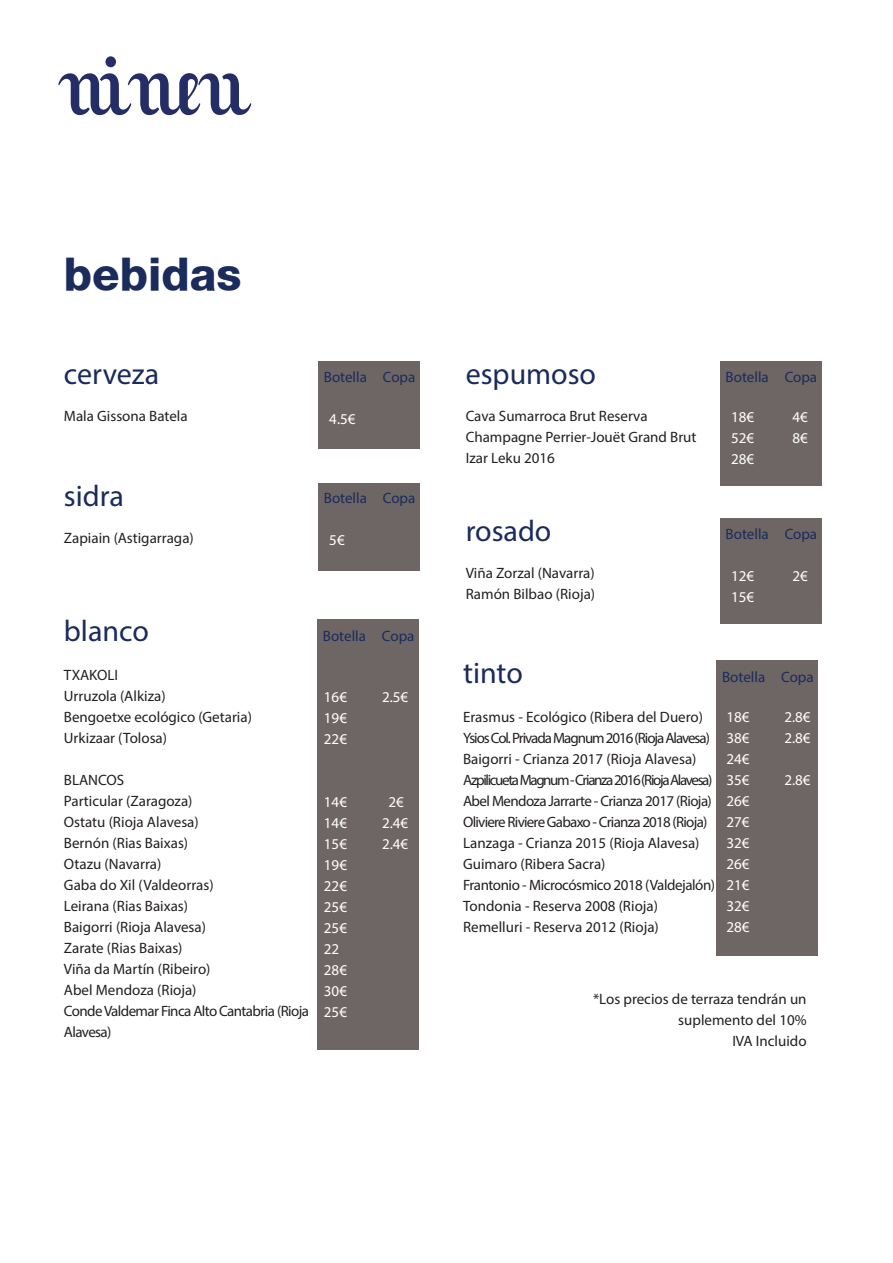
<style>
.page{position:relative;width:893px;height:1263px;background:#fff}
.page>*{position:absolute;margin:0;border:0;box-sizing:border-box;transform-origin:0 0}
.t1{font:800 45px "Helvetica Neue";color:#1a2b5c}
.t2{font:30px "Myriad Pro";color:#1a2b5c}
.t3{font:15px/21px "Myriad Pro";color:#231f20;text-align:right}
.t4{font:15px "Myriad Pro";color:#fff}
.t5{font:15px/21px "Myriad Pro";letter-spacing:-.04em;color:#231f20}
.t6{font:15px "Myriad Pro";color:#1a2b5c}
.t7{font:15px "Myriad Pro";letter-spacing:-.09em;color:#231f20}
.t8{font:15px "Myriad Pro";letter-spacing:-.07em;color:#231f20}
.t9{font:15px "Myriad Pro";letter-spacing:-.05em;color:#231f20}
.t10{font:15px "Myriad Pro";letter-spacing:-.03em;color:#231f20}
</style>
<div class="page">
<div style="left:318px;top:483px;width:101px;height:87px;background:#6e6664"></div>
<div style="left:317px;top:619px;width:101px;height:430px;background:#6e6664"></div>
<div style="left:105px;top:56px;width:11px;height:11px;background:#242d66;border-radius:50%"></div>
<svg style="left:58px;top:73px;width:193px;height:43px"></svg>
<div style="left:720px;top:361px;width:101px;height:125px;background:#6e6664"></div>
<div style="left:720px;top:518px;width:101px;height:106px;background:#6e6664"></div>
<div style="left:716px;top:660px;width:101px;height:296px;background:#6e6664"></div>
<div style="left:318px;top:361px;width:101px;height:88px;background:#6e6664"></div>
<p class="t1" style="left:64px;top:248px;width:179px">bebidas</p>
<p class="t2" style="left:64px;top:355px;width:97px">cerveza</p>
<p class="t3" style="left:64px;top:405px;width:125px">Mala Gissona Batela</p>
<p class="t2" style="left:64px;top:477px;width:61px">sidra</p>
<p class="t3" style="left:64px;top:527px;width:131px">Zapiain (Astigarraga)</p>
<p class="t6" style="left:324px;top:367px;width:93px">Botella Copa</p>
<p class="t4" style="left:329px;top:409px;width:28px">4.5€</p>
<p class="t6" style="left:324px;top:489px;width:93px">Botella Copa</p>
<p class="t4" style="left:329px;top:531px;width:17px">5€</p>
<p class="t2" style="left:64px;top:613px;width:86px">blanco</p>
<p class="t6" style="left:323px;top:626px;width:93px">Botella Copa</p>
<p class="t3" style="left:64px;top:664px;width:56px">TXAKOLI</p>
<p class="t3" style="left:64px;top:685px;width:103px">Urruzola (Alkiza)</p>
<p class="t3" style="left:64px;top:706px;width:190px">Bengoetxe ecológico (Getaria)</p>
<p class="t3" style="left:64px;top:727px;width:105px">Urkizaar (Tolosa)</p>
<p class="t3" style="left:64px;top:769px;width:62px">BLANCOS</p>
<p class="t3" style="left:64px;top:790px;width:130px">Particular (Zaragoza)</p>
<p class="t3" style="left:64px;top:811px;width:136px">Ostatu (Rioja Alavesa)</p>
<p class="t3" style="left:64px;top:832px;width:126px">Bernón (Rias Baixas)</p>
<p class="t3" style="left:64px;top:853px;width:99px">Otazu (Navarra)</p>
<p class="t3" style="left:64px;top:874px;width:151px">Gaba do Xil (Valdeorras)</p>
<p class="t3" style="left:64px;top:895px;width:126px">Leirana (Rias Baixas)</p>
<p class="t3" style="left:64px;top:916px;width:144px">Baigorri (Rioja Alavesa)</p>
<p class="t3" style="left:64px;top:937px;width:120px">Zarate (Rias Baixas)</p>
<p class="t3" style="left:64px;top:958px;width:148px">Viña da Martín (Ribeiro)</p>
<p class="t3" style="left:64px;top:979px;width:134px">Abel Mendoza (Rioja)</p>
<p class="t5" style="left:64px;top:1000px;width:247px">Conde Valdemar Finca Alto Cantabria (Rioja<br>Alavesa)</p>
<p class="t4" style="left:324px;top:687px;width:25px">16€</p>
<p class="t4" style="left:382px;top:687px;width:28px">2.5€</p>
<p class="t4" style="left:324px;top:708px;width:25px">19€</p>
<p class="t4" style="left:324px;top:729px;width:25px">22€</p>
<p class="t4" style="left:324px;top:792px;width:25px">14€</p>
<p class="t4" style="left:388px;top:792px;width:17px">2€</p>
<p class="t4" style="left:324px;top:813px;width:25px">14€</p>
<p class="t4" style="left:382px;top:813px;width:28px">2.4€</p>
<p class="t4" style="left:324px;top:834px;width:25px">15€</p>
<p class="t4" style="left:382px;top:834px;width:28px">2.4€</p>
<p class="t4" style="left:324px;top:855px;width:25px">19€</p>
<p class="t4" style="left:324px;top:876px;width:25px">22€</p>
<p class="t4" style="left:324px;top:897px;width:25px">25€</p>
<p class="t4" style="left:324px;top:918px;width:25px">25€</p>
<p class="t4" style="left:324px;top:939px;width:17px">22</p>
<p class="t4" style="left:324px;top:960px;width:25px">28€</p>
<p class="t4" style="left:324px;top:981px;width:25px">30€</p>
<p class="t4" style="left:324px;top:1002px;width:25px">25€</p>
<p class="t2" style="left:466px;top:355px;width:132px">espumoso</p>
<p class="t6" style="left:726px;top:367px;width:93px">Botella Copa</p>
<p class="t3" style="left:466px;top:405px;width:183px">Cava Sumarroca Brut Reserva</p>
<p class="t3" style="left:466px;top:426px;width:232px">Champagne Perrier-Jouët Grand Brut</p>
<p class="t3" style="left:466px;top:447px;width:91px">Izar Leku 2016</p>
<p class="t4" style="left:731px;top:407px;width:25px">18€</p>
<p class="t4" style="left:792px;top:407px;width:17px">4€</p>
<p class="t4" style="left:731px;top:428px;width:25px">52€</p>
<p class="t4" style="left:792px;top:428px;width:17px">8€</p>
<p class="t4" style="left:731px;top:449px;width:25px">28€</p>
<p class="t2" style="left:466px;top:512px;width:87px">rosado</p>
<p class="t6" style="left:726px;top:524px;width:93px">Botella Copa</p>
<p class="t3" style="left:466px;top:562px;width:131px">Viña Zorzal (Navarra)</p>
<p class="t3" style="left:466px;top:583px;width:131px">Ramón Bilbao (Rioja)</p>
<p class="t4" style="left:731px;top:566px;width:25px">12€</p>
<p class="t4" style="left:792px;top:566px;width:17px">2€</p>
<p class="t4" style="left:731px;top:587px;width:25px">15€</p>
<p class="t2" style="left:463px;top:654px;width:61px">tinto</p>
<p class="t6" style="left:722px;top:668px;width:93px">Botella Copa</p>
<p class="t4" style="left:726px;top:708px;width:25px">18€</p>
<p class="t4" style="left:784px;top:708px;width:28px">2.8€</p>
<p class="t4" style="left:726px;top:729px;width:25px">38€</p>
<p class="t4" style="left:784px;top:729px;width:28px">2.8€</p>
<p class="t4" style="left:726px;top:750px;width:25px">24€</p>
<p class="t4" style="left:726px;top:771px;width:25px">35€</p>
<p class="t4" style="left:784px;top:771px;width:28px">2.8€</p>
<p class="t4" style="left:726px;top:792px;width:25px">26€</p>
<p class="t4" style="left:726px;top:813px;width:25px">27€</p>
<p class="t4" style="left:726px;top:834px;width:25px">32€</p>
<p class="t4" style="left:726px;top:855px;width:25px">26€</p>
<p class="t4" style="left:726px;top:876px;width:25px">21€</p>
<p class="t4" style="left:726px;top:897px;width:25px">32€</p>
<p class="t4" style="left:726px;top:918px;width:25px">28€</p>
<p class="t3" style="left:463px;top:706px;width:241px">Erasmus - Ecológico (Ribera del Duero)</p>
<p class="t8" style="left:463px;top:728px;width:248px">Ysios Col. Privada Magnum 2016 (Rioja Alavesa)</p>
<p class="t3" style="left:463px;top:748px;width:235px">Baigorri - Crianza 2017 (Rioja Alavesa)</p>
<p class="t7" style="left:463px;top:770px;width:251px">Azpilicueta Magnum - Crianza 2016 (Rioja Alavesa)</p>
<p class="t5" style="left:463px;top:790px;width:250px">Abel Mendoza Jarrarte - Crianza 2017 (Rioja)</p>
<p class="t9" style="left:463px;top:812px;width:246px">Oliviere Riviere Gabaxo - Crianza 2018 (Rioja)</p>
<p class="t3" style="left:463px;top:832px;width:238px">Lanzaga - Crianza 2015 (Rioja Alavesa)</p>
<p class="t3" style="left:463px;top:853px;width:144px">Guimaro (Ribera Sacra)</p>
<p class="t10" style="left:463px;top:875px;width:254px">Frantonio - Microcósmico 2018 (Valdejalón)</p>
<p class="t3" style="left:463px;top:895px;width:196px">Tondonia - Reserva 2008 (Rioja)</p>
<p class="t3" style="left:463px;top:916px;width:197px">Remelluri - Reserva 2012 (Rioja)</p>
<p class="t3" style="left:593px;top:988px;width:215px">*Los precios de terraza tendrán un suplemento del 10%</p>
<p class="t3" style="left:732px;top:1030px;width:76px">IVA Incluido</p>
</div>
